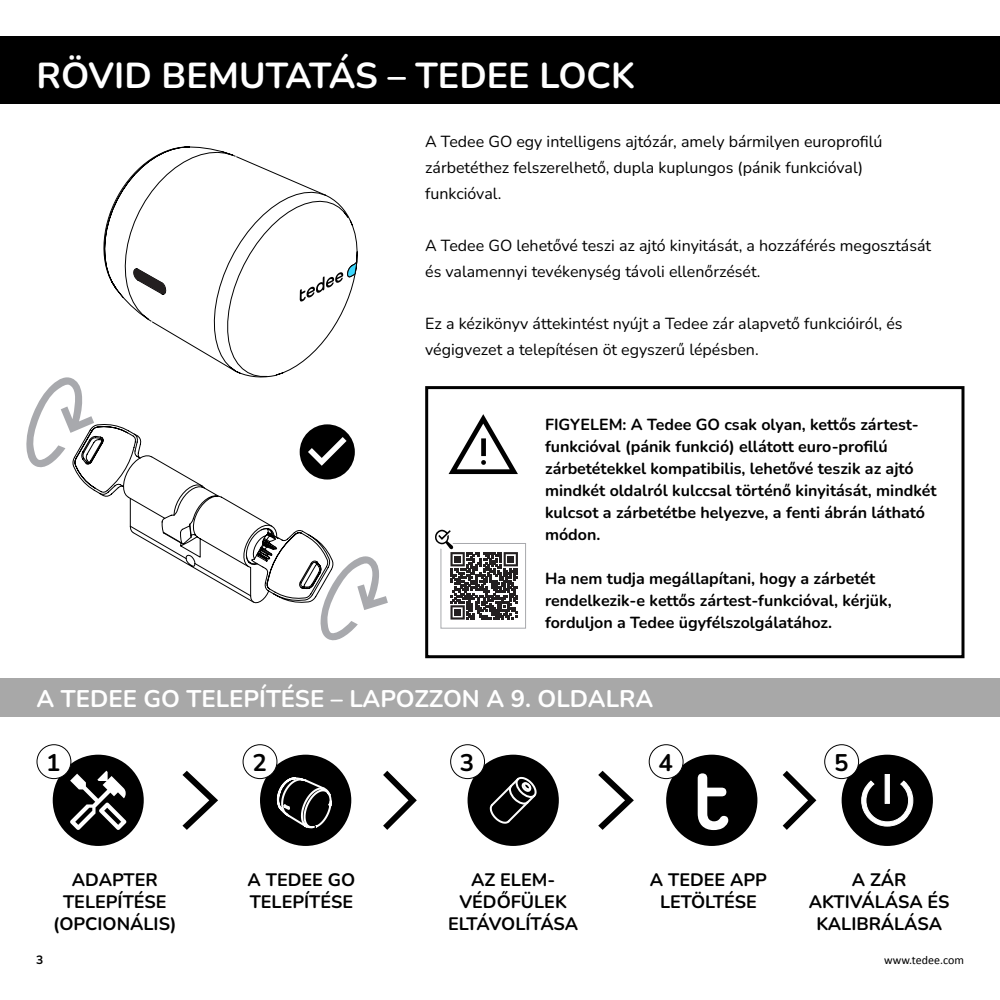
<style>
.page{position:relative;width:1000px;height:1000px;background:#fff}
.page>*{position:absolute;margin:0;border:0;box-sizing:border-box;transform-origin:0 0}
.t1{font:700 36px "Nunito";color:#fff}
.t2{font:700 24px "Nunito";color:#fff}
.t3{font:700 24px "Nunito";color:#000}
.t4{font:700 18px/22px "Nunito";color:#000;text-align:center}
.t5{font:700 16px/22px "Nunito";color:#000}
.t6{font:16px/26px "Nunito";color:#000}
.t7{font:12px "Calibri";color:#000}
.t8{font:700 12px "Nunito";color:#000}
</style>
<div class="page">
<div style="left:425px;top:386px;width:539px;height:272px;border:3px solid #000"></div>
<svg style="left:449px;top:414px;width:69px;height:60px"></svg>
<div style="left:0;top:679px;width:1000px;height:38px;background:#a8a8a8"></div>
<div style="left:0;top:36px;width:1000px;height:68px;background:#000"></div>
<div style="left:53px;top:755px;width:91px;height:91px;background:#000;border-radius:50%"></div>
<svg style="left:70px;top:771px;width:56px;height:59px"></svg>
<div style="left:37px;top:745px;width:34px;height:34px;background:#fff;border-radius:50%"></div>
<div style="left:36px;top:744px;width:35px;height:35px;border:1px solid #000;border-radius:50%"></div>
<div style="left:260px;top:755px;width:91px;height:91px;background:#000;border-radius:50%"></div>
<div style="left:666px;top:755px;width:91px;height:91px;background:#000;border-radius:50%"></div>
<svg style="left:698px;top:773px;width:30px;height:57px"></svg>
<div style="left:243px;top:745px;width:34px;height:34px;background:#fff;border-radius:50%"></div>
<div style="left:243px;top:744px;width:34px;height:35px;border:1px solid #000;border-radius:50%"></div>
<div style="left:649px;top:745px;width:34px;height:34px;background:#fff;border-radius:50%"></div>
<div style="left:649px;top:744px;width:35px;height:35px;border:1px solid #000;border-radius:50%"></div>
<div style="left:468px;top:755px;width:91px;height:91px;background:#000;border-radius:50%"></div>
<div style="left:842px;top:755px;width:91px;height:91px;background:#000;border-radius:50%"></div>
<svg style="left:861px;top:774px;width:53px;height:53px"></svg>
<svg style="left:182px;top:771px;width:36px;height:59px"></svg>
<svg style="left:598px;top:771px;width:36px;height:59px"></svg>
<svg style="left:383px;top:771px;width:34px;height:59px"></svg>
<svg style="left:783px;top:771px;width:33px;height:59px"></svg>
<div style="left:451px;top:745px;width:34px;height:34px;background:#fff;border-radius:50%"></div>
<div style="left:450px;top:744px;width:35px;height:35px;border:1px solid #000;border-radius:50%"></div>
<div style="left:825px;top:745px;width:34px;height:34px;background:#fff;border-radius:50%"></div>
<div style="left:824px;top:744px;width:35px;height:35px;border:1px solid #000;border-radius:50%"></div>
<svg style="left:489px;top:776px;width:48px;height:48px"></svg>
<svg style="left:276px;top:777px;width:56px;height:52px"></svg>
<svg style="left:26px;top:146px;width:362px;height:495px"></svg>
<div style="left:440px;top:543px;width:86px;height:86px;border:1px solid #a8a9ad"></div>
<svg style="left:435px;top:530px;width:83px;height:90px"></svg>
<p class="t1" style="left:36px;top:51px;width:600px">RÖVID BEMUTATÁS – TEDEE LOCK</p>
<p class="t6" style="left:425px;top:128px;width:459px">A Tedee GO egy intelligens ajtózár, amely bármilyen europrofilú zárbetéthez felszerelhető, dupla kuplungos (pánik funkcióval) funkcióval.</p>
<p class="t6" style="left:425px;top:232px;width:508px">A Tedee GO lehetővé teszi az ajtó kinyitását, a hozzáférés megosztását és valamennyi tevékenység távoli ellenőrzését.</p>
<p class="t6" style="left:425px;top:310px;width:479px">Ez a kézikönyv áttekintést nyújt a Tedee zár alapvető funkcióiról, és végigvezet a telepítésen öt egyszerű lépésben.</p>
<p class="t5" style="left:545px;top:413px;width:393px">FIGYELEM: A Tedee GO csak olyan, kettős zártest&shy;funkcióval (pánik funkció) ellátott euro-profilú zárbetétekkel kompatibilis, lehetővé teszik az ajtó mindkét oldalról kulccsal történő kinyitását, mindkét kulcsot a zárbetétbe helyezve, a fenti ábrán látható módon.</p>
<p class="t5" style="left:545px;top:567px;width:348px">Ha nem tudja megállapítani, hogy a zárbetét rendelkezik-e kettős zártest-funkcióval, kérjük, forduljon a Tedee ügyfélszolgálatához.</p>
<p class="t2" style="left:36px;top:682px;width:618px">A TEDEE GO TELEPÍTÉSE – LAPOZZON A 9. OLDALRA</p>
<p class="t3" style="left:46px;top:747px;width:16px">1</p>
<p class="t3" style="left:252px;top:747px;width:16px">2</p>
<p class="t3" style="left:460px;top:747px;width:16px">3</p>
<p class="t3" style="left:659px;top:747px;width:16px">4</p>
<p class="t3" style="left:834px;top:747px;width:16px">5</p>
<p class="t4" style="left:448px;top:869px;width:132px">AZ ELEM-<br>VÉDŐFÜLEK<br>ELTÁVOLÍTÁSA</p>
<p class="t4" style="left:809px;top:869px;width:142px">A ZÁR<br>AKTIVÁLÁSA ÉS<br>KALIBRÁLÁSA</p>
<p class="t4" style="left:53px;top:869px;width:125px">ADAPTER<br>TELEPÍTÉSE (OPCIONÁLIS)</p>
<p class="t4" style="left:248px;top:869px;width:109px;text-align:left">A TEDEE GO<br>TELEPÍTÉSE</p>
<p class="t4" style="left:650px;top:869px;width:119px">A TEDEE APP<br>LETÖLTÉSE</p>
<p class="t8" style="left:36px;top:952px;width:9px">3</p>
<p class="t7" style="left:884px;top:952px;width:81px">www.tedee.com</p>
</div>
